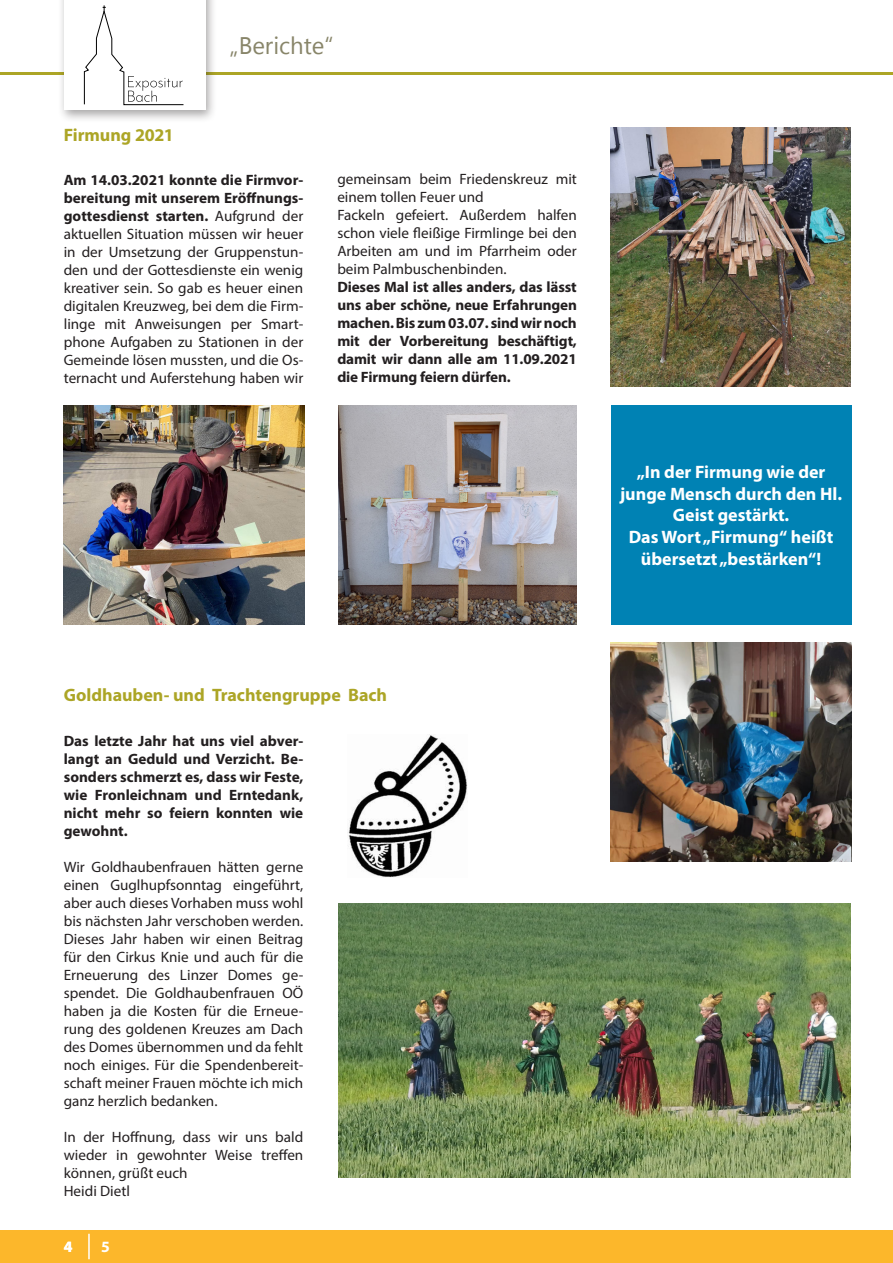
<style>
.page{position:relative;width:893px;height:1263px;background:#fff}
.page>*{position:absolute;margin:0;border:0;box-sizing:border-box;transform-origin:0 0}
.t1{font:24px "Myanmar Text";color:#888569}
.t2{font:700 18px/21.6px "Myriad Pro";color:#fff;text-align:center}
.t3{font:700 18px "Myriad Pro";color:#aca526}
.t4{font:700 15.75px "Myriad Pro";color:#fff}
.Fließtext{font:15px/18px "Myriad Pro";color:#231f20;text-align:justify}
.Fließtext-2{font:700 15px/18px "Myriad Pro";letter-spacing:-.01em;color:#231f20;text-align:justify}
.s1{font-weight:700}
</style>
<div class="page">
<div style="left:0;top:1230px;width:893px;height:33px;background:#fcb72b"></div>
<hr style="left:88px;top:1234px;width:2px;height:25px;background:#fff">
<hr style="left:0;top:72px;width:893px;height:3px;background:#aca526">
<div style="left:57px;top:0;width:160px;height:123px;background:#231f20;opacity:.4"></div>
<div style="left:64px;top:0;width:141px;height:109px;background:#fff"></div>
<svg style="left:83px;top:5px;width:101px;height:101px"></svg>
<img style="left:64px;top:405px;width:240px;height:219px">
<img style="left:338px;top:405px;width:238px;height:219px">
<img style="left:611px;top:642px;width:240px;height:219px">
<img style="left:610px;top:128px;width:240px;height:259px">
<img style="left:338px;top:904px;width:512px;height:274px">
<img style="left:348px;top:735px;width:119px;height:143px">
<div style="left:611px;top:405px;width:240px;height:219px;background:#0082b4"></div>
<p class="t1" style="left:230px;top:32px;width:105px">„Berichte“</p>
<p class="t3" style="left:64px;top:123px;width:111px">Firmung 2021</p>
<p class="Fließtext" style="left:64px;top:170px;width:241px"><span class="s1">Am 14.03.2021 konnte die Firmvor&shy;bereitung mit unserem Eröffnungs&shy;gottesdienst starten.</span> Aufgrund der aktuellen Situation müssen wir heuer in der Umsetzung der Gruppenstun&shy;den und der Gottesdienste ein wenig kreativer sein. So gab es heuer einen digitalen Kreuzweg, bei dem die Firm&shy;linge mit Anweisungen per Smart&shy;phone Aufgaben zu Stationen in der Gemeinde lösen mussten, und die Os&shy;ternacht und Auferstehung haben wir</p>
<p class="Fließtext" style="left:337px;top:170px;width:241px">gemeinsam beim Friedenskreuz mit einem tollen Feuer und</p>
<p class="Fließtext" style="left:337px;top:206px;width:241px">Fackeln gefeiert. Außerdem halfen schon viele fleißige Firmlinge bei den Arbeiten am und im Pfarrheim oder beim Palmbuschenbinden.</p>
<p class="Fließtext-2" style="left:337px;top:277px;width:241px">Dieses Mal ist alles anders, das lässt uns aber schöne, neue Erfahrungen machen. Bis zum 03.07. sind wir noch mit der Vorbereitung beschäftigt, damit wir dann alle am 11.09.2021 die Firmung feiern dürfen.</p>
<p class="t2" style="left:637px;top:461px;width:190px">„In der Firmung wie der</p>
<p class="t2" style="left:620px;top:482px;width:223px">junge Mensch durch den Hl.<br>Geist gestärkt.</p>
<p class="t2" style="left:629px;top:525px;width:206px">Das Wort „Firmung“ heißt übersetzt „bestärken“!</p>
<p class="t3" style="left:64px;top:683px;width:325px">Goldhauben- und Trachtengruppe Bach</p>
<p class="Fließtext-2" style="left:64px;top:731px;width:241px">Das letzte Jahr hat uns viel abver&shy;langt an Geduld und Verzicht. Be&shy;sonders schmerzt es, dass wir Feste, wie Fronleichnam und Erntedank, nicht mehr so feiern konnten wie gewohnt.</p>
<p class="Fließtext" style="left:64px;top:858px;width:241px">Wir Goldhaubenfrauen hätten gerne einen Guglhupfsonntag eingeführt, aber auch dieses Vorhaben muss wohl bis nächsten Jahr verschoben werden.</p>
<p class="Fließtext" style="left:64px;top:930px;width:241px">Dieses Jahr haben wir einen Beitrag für den Cirkus Knie und auch für die Erneuerung des Linzer Domes ge&shy;spendet. Die Goldhaubenfrauen OÖ haben ja die Kosten für die Erneue&shy;rung des goldenen Kreuzes am Dach des Domes übernommen und da fehlt noch einiges. Für die Spendenbereit&shy;schaft meiner Frauen möchte ich mich ganz herzlich bedanken.</p>
<p class="Fließtext" style="left:64px;top:1128px;width:241px">In der Hoffnung, dass wir uns bald wieder in gewohnter Weise treffen können, grüßt euch</p>
<p class="Fließtext" style="left:64px;top:1182px;width:68px">Heidi Dietl</p>
<p class="t4" style="left:64px;top:1237px;width:10px">4</p>
<p class="t4" style="left:101px;top:1237px;width:10px">5</p>
</div>
